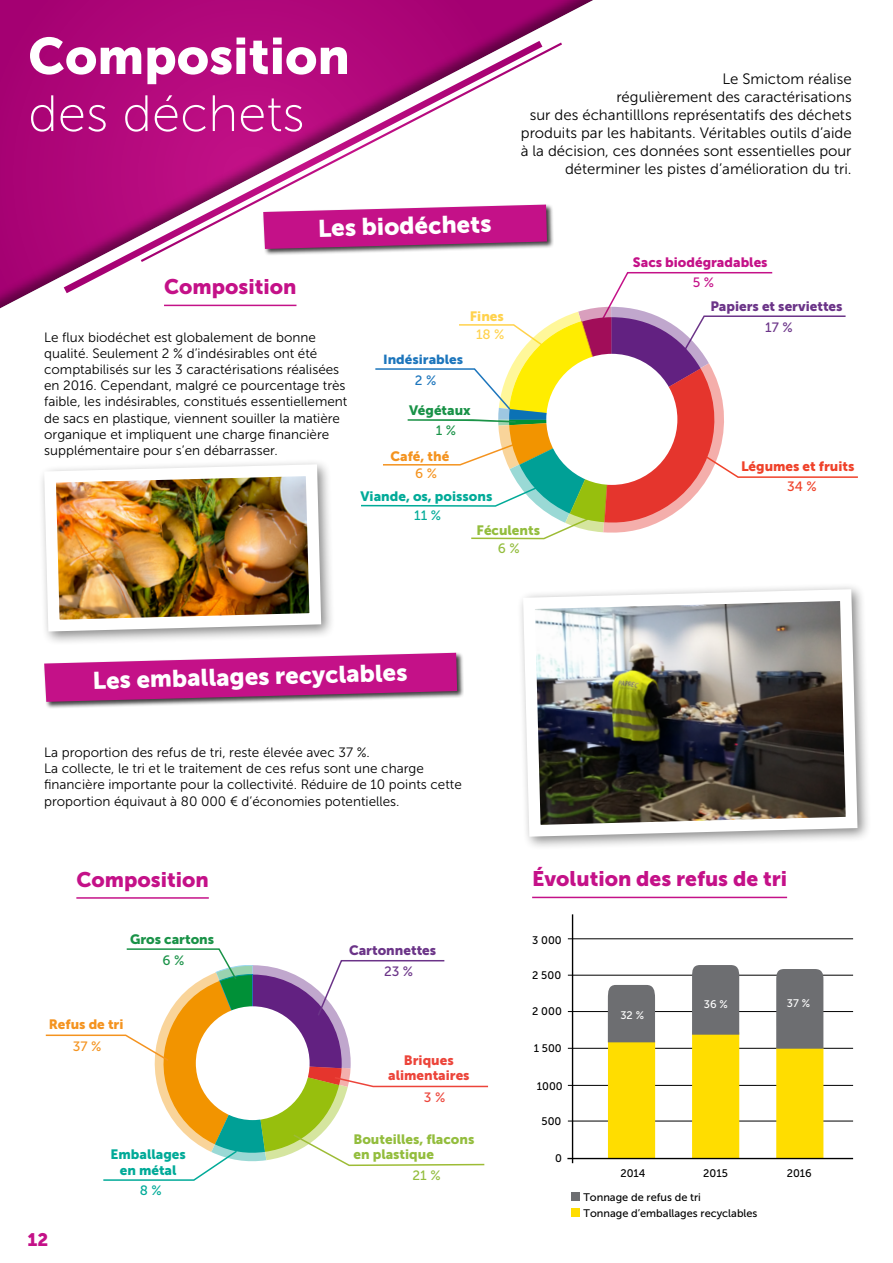
<style>
.page{position:relative;width:893px;height:1263px;background:#fff}
.page>*{position:absolute;margin:0;border:0;box-sizing:border-box;transform-origin:0 0}
.t1{font:51px "Museo Sans 900";color:#fff}
.t2{font:51px "Museo Sans 100";color:#fff}
.t3{font:24px "Museo Sans 900";color:#fff}
.t4{font:21px "Museo Sans 900";color:#c41188}
.t5{font:18px "Museo Sans 900";color:#c41188}
.t6{font:15px/18px "Museo Sans 300";color:#000;text-align:right}
.t7{font:13.5px/16.2px "Museo Sans 300";color:#000}
.t8{font:13.5px/15px "Museo Sans 900";color:#93bd3d}
.t9{font:13.5px/16.2px "Museo Sans 900";color:#00aa98;text-align:center}
.t10{font:13.5px "Museo Sans 900";color:#6b3488}
.t11{font:13.5px/15px "Museo Sans 900";color:#ec443a;text-align:center}
.t12{font:13.5px "Museo Sans 900";color:#199247}
.t13{font:13.5px "Museo Sans 900";color:#f4931f}
.t14{font:13.5px "Museo Sans 900";color:#c41188}
.t15{font:13.5px "Museo Sans 900";color:#ef4129}
.t16{font:13.5px "Museo Sans 500";color:#6b3488}
.t17{font:13.5px "Museo Sans 500";color:#f4931f}
.t18{font:13.5px "Museo Sans 500";color:#93bd3d}
.t19{font:13.5px "Museo Sans 500";color:#00aa98}
.t20{font:13.5px "Museo Sans 900";color:#ffd24c}
.t21{font:13.5px "Museo Sans 500";color:#199247}
.t22{font:13.5px "Museo Sans 500";color:#ffd24c}
.t23{font:13.5px "Museo Sans 500";color:#ef4129}
.t24{font:13.5px "Museo Sans 500";color:#ec443a}
.t25{font:13.5px "Museo Sans 500";color:#1c75bc}
.t26{font:13.5px "Museo Sans 500";color:#c41188}
.t27{font:13.05px "Museo Sans 900";color:#1c75bc}
.t28{font:11.1px/14px "Museo Sans 500";color:#000}
.t29{font:10.95px "Museo Sans 500";color:#000}
.t30{font:10.95px "Museo Sans 500";color:#fff}
.t31{font:9.6px "Museo Sans 500";color:#000}
</style>
<div class="page">
<div style="left:0;top:0;width:639px;height:322px;background:#000;opacity:.42"></div>
<svg style="left:56px;top:35px;width:494px;height:264px"></svg>
<svg style="left:138px;top:41px;width:426px;height:223px"></svg>
<div style="left:43px;top:652px;width:421px;height:57px;background:#000;opacity:.75"></div>
<svg style="left:44px;top:653px;width:413px;height:49px;background:#c53a96"></svg>
<svg style="left:45px;top:948px;width:444px;height:233px"></svg>
<hr style="left:76px;top:897px;width:133px;height:2px;background:#c41188">
<div style="left:572px;top:1208px;width:8px;height:8px;background:#fd0"></div>
<div style="left:572px;top:1193px;width:8px;height:8px;background:#6d6e71"></div>
<hr style="left:572px;top:914px;width:1px;height:249px;background:#000">
<hr style="left:568px;top:975px;width:285px;height:1px;background:#000">
<hr style="left:568px;top:1011px;width:285px;height:1px;background:#000">
<hr style="left:568px;top:938px;width:285px;height:1px;background:#000">
<hr style="left:568px;top:1048px;width:285px;height:1px;background:#000">
<hr style="left:568px;top:1085px;width:285px;height:1px;background:#000">
<hr style="left:568px;top:1121px;width:285px;height:1px;background:#000">
<svg style="left:692px;top:965px;width:47px;height:193px;background:#cab529"></svg>
<svg style="left:776px;top:969px;width:47px;height:189px;background:#c1ae31"></svg>
<svg style="left:608px;top:985px;width:47px;height:173px;background:#ceb825"></svg>
<hr style="left:567px;top:1158px;width:286px;height:1px;background:#000">
<hr style="left:532px;top:897px;width:255px;height:1px;background:#c41188">
<div style="left:516px;top:582px;width:356px;height:269px;background:#000;opacity:.47"></div>
<img style="left:517px;top:583px;width:346px;height:259px">
<div style="left:262px;top:204px;width:292px;height:52px;background:#000;opacity:.75"></div>
<svg style="left:263px;top:205px;width:284px;height:44px;background:#c32d90"></svg>
<hr style="left:164px;top:305px;width:132px;height:1px;background:#c41188">
<div style="left:37px;top:458px;width:298px;height:188px;background:#000;opacity:.47"></div>
<img style="left:38px;top:458px;width:289px;height:179px">
<svg style="left:359px;top:271px;width:499px;height:269px"></svg>
<h1 class="t1" style="left:28px;top:27px;width:323px">Composition</h1>
<h1 class="t2" style="left:28px;top:86px;width:278px">des déchets</h1>
<h3 class="t4" style="left:164px;top:275px;width:134px">Composition</h3>
<h2 class="t3" style="left:318px;top:214px;width:175px;rotate:-1deg">Les biodéchets</h2>
<p class="t7" style="left:44px;top:329px;width:305px">Le flux biodéchet est globalement de bonne qualité. Seulement 2 % d’indésirables ont été comptabilisés sur les 3 caractérisations réalisées en 2016. Cependant, malgré ce pourcentage très faible, les indésirables, constitués essentiellement de sacs en plastique, viennent souiller la matière organique et impliquent une charge financière supplémentaire pour s’en débarrasser.</p>
<p class="t27" style="left:383px;top:352px;width:82px">I ndésirables</p>
<p class="t25" style="left:415px;top:373px;width:23px">2 %</p>
<p class="t20" style="left:470px;top:309px;width:36px">Fines</p>
<p class="t22" style="left:476px;top:327px;width:30px">18 %</p>
<p class="t12" style="left:409px;top:402px;width:63px">Végétaux</p>
<p class="t21" style="left:436px;top:423px;width:22px">1 %</p>
<p class="t13" style="left:390px;top:448px;width:60px">Café, thé</p>
<p class="t17" style="left:415px;top:466px;width:23px">6 %</p>
<p class="t9" style="left:360px;top:488px;width:133px">Viande, os, poissons</p>
<p class="t19" style="left:414px;top:508px;width:28px">11 %</p>
<p class="t6" style="left:521px;top:70px;width:332px">Le Smictom réalise<br>régulièrement des caractérisations<br>sur des échantilllons représentatifs des déchets produits par les habitants. Véritables outils d’aide à la décision, ces données sont essentielles pour déterminer les pistes d’amélioration du tri.</p>
<p class="t28" style="left:753px;top:108px;width:117px">Réemploi<br>Valorisation organique</p>
<p class="t28" style="left:753px;top:164px;width:78px">Enfouissement</p>
<p class="t28" style="left:753px;top:150px;width:104px">Valorisation matière</p>
<p class="t14" style="left:633px;top:255px;width:136px">Sacs biodégradables</p>
<p class="t26" style="left:693px;top:275px;width:23px">5 %</p>
<p class="t10" style="left:710px;top:299px;width:134px">Papiers et serviettes</p>
<p class="t16" style="left:765px;top:320px;width:29px">17 %</p>
<p class="t15" style="left:741px;top:459px;width:115px">Légumes et fruits</p>
<p class="t23" style="left:787px;top:479px;width:31px">34 %</p>
<p class="t8" style="left:477px;top:522px;width:65px">Féculents</p>
<p class="t18" style="left:498px;top:541px;width:23px">6 %</p>
<h2 class="t3" style="left:93px;top:665px;width:316px;rotate:-1deg">Les emballages recyclables</h2>
<p class="t7" style="left:44px;top:744px;width:419px">La proportion des refus de tri, reste élevée avec 37 %.<br>La collecte, le tri et le traitement de ces refus sont une charge financière importante pour la collectivité. Réduire de 10 points cette proportion équivaut à 80 000 € d’économies potentielles.</p>
<p class="t31" style="left:375px;top:794px;width:44px">Réemploi</p>
<h3 class="t4" style="left:76px;top:867px;width:134px">Composition</h3>
<p class="t12" style="left:130px;top:932px;width:86px">Gros cartons</p>
<p class="t21" style="left:162px;top:952px;width:23px">6 %</p>
<p class="t10" style="left:349px;top:942px;width:89px">Cartonnettes</p>
<p class="t16" style="left:384px;top:964px;width:31px">23 %</p>
<h3 class="t4" style="left:532px;top:867px;width:256px">Évolution des refus de tri</h3>
<p class="t29" style="left:532px;top:934px;width:31px">3 000</p>
<p class="t29" style="left:532px;top:969px;width:30px">2 500</p>
<p class="t13" style="left:49px;top:1017px;width:76px">Refus de tri</p>
<p class="t17" style="left:73px;top:1039px;width:30px">37 %</p>
<h3 class="t5" style="left:27px;top:1229px;width:22px">12</h3>
<p class="t9" style="left:111px;top:1146px;width:77px">Emballages en métal</p>
<p class="t19" style="left:140px;top:1183px;width:23px">8 %</p>
<p class="t11" style="left:388px;top:1053px;width:83px">Briques alimentaires</p>
<p class="t24" style="left:424px;top:1090px;width:23px">3 %</p>
<p class="t8" style="left:353px;top:1131px;width:123px">Bouteilles, flacons en plastique</p>
<p class="t18" style="left:413px;top:1167px;width:30px">21 %</p>
<p class="t29" style="left:532px;top:1006px;width:31px">2 000</p>
<p class="t29" style="left:534px;top:1042px;width:30px">1 500</p>
<p class="t29" style="left:537px;top:1080px;width:27px">1000</p>
<p class="t29" style="left:541px;top:1115px;width:21px">500</p>
<p class="t29" style="left:555px;top:1152px;width:8px">0</p>
<p class="t30" style="left:620px;top:1010px;width:25px">32 %</p>
<p class="t30" style="left:704px;top:999px;width:25px">36 %</p>
<p class="t30" style="left:787px;top:997px;width:25px">37 %</p>
<p class="t29" style="left:620px;top:1168px;width:27px">2014</p>
<p class="t29" style="left:703px;top:1168px;width:26px">2015</p>
<p class="t29" style="left:787px;top:1168px;width:27px">2016</p>
<p class="t29" style="left:583px;top:1191px;width:119px">Tonnage de refus de tri</p>
<p class="t29" style="left:583px;top:1207px;width:175px">Tonnage d’emballages recyclables</p>
</div>
